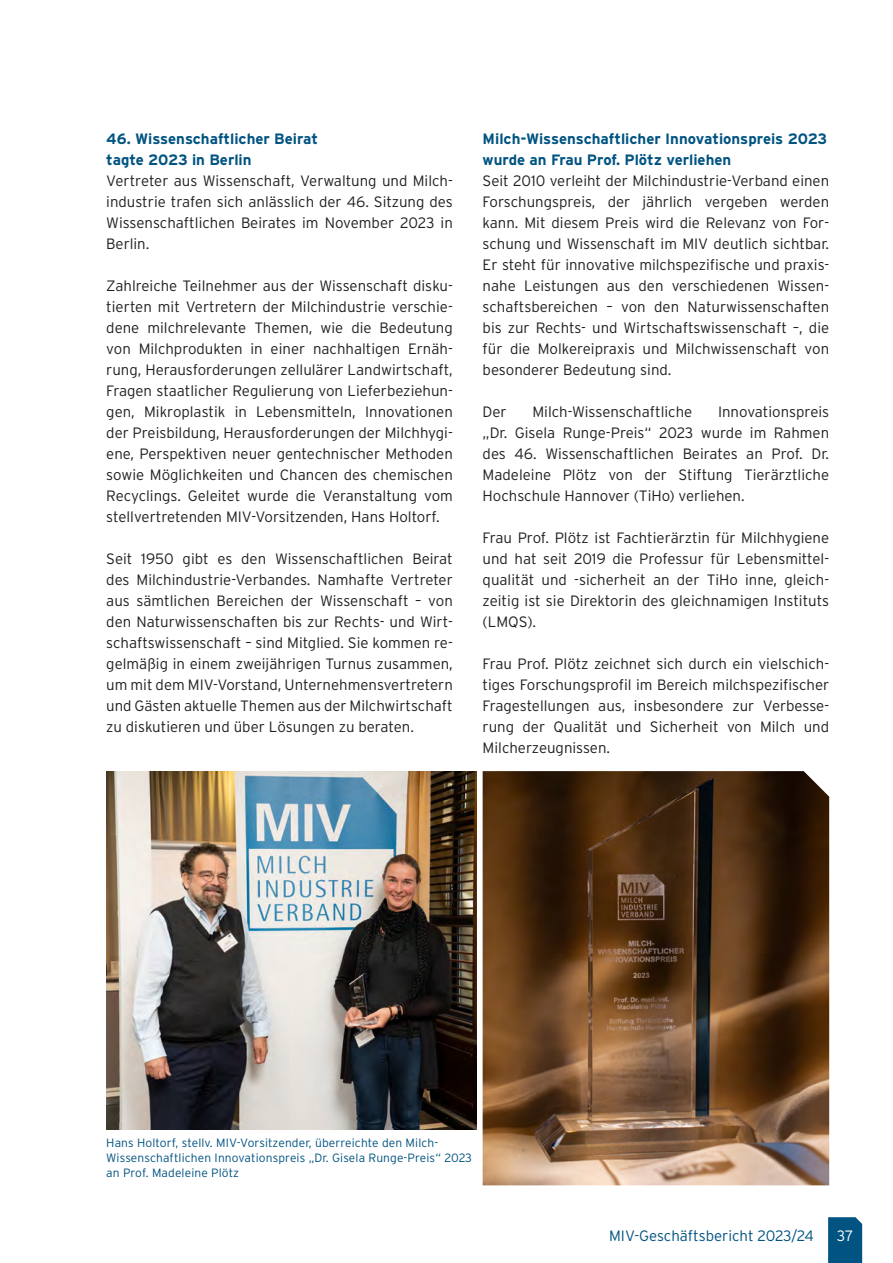
<style>
.page{position:relative;width:893px;height:1263px;background:#fff}
.page>*{position:absolute;margin:0;border:0;box-sizing:border-box;transform-origin:0 0}
.t1{font:300 15px/21px "Interstate";color:#231f20;text-align:justify}
.t2{font:700 15px/21px "Interstate";color:#015381}
.t3{font:300 15px "Interstate";color:#015381}
.t4{font:300 15px "Interstate";color:#fff}
.t5{font:300 12px/15px "Interstate";letter-spacing:.01em;color:#015381}
</style>
<div class="page">
<div style="left:828px;top:1217px;width:34px;height:46px;background:#015381"></div>
<img style="left:483px;top:771px;width:346px;height:414px">
<img style="left:106px;top:771px;width:370px;height:358px">
<p class="t2" style="left:106px;top:128px;width:213px">46. Wissenschaftlicher Beirat tagte 2023 in Berlin</p>
<p class="t1" style="left:106px;top:170px;width:348px">Vertreter aus Wissenschaft, Verwaltung und Milch&shy;industrie trafen sich anlässlich der 46. Sitzung des Wissenschaftlichen Beirates im November 2023 in Berlin.</p>
<p class="t1" style="left:106px;top:275px;width:348px">Zahlreiche Teilnehmer aus der Wissenschaft disku&shy;tierten mit Vertretern der Milchindustrie verschie&shy;dene milchrelevante Themen, wie die Bedeutung von Milchprodukten in einer nachhaltigen Ernäh&shy;rung, Herausforderungen zellulärer Landwirtschaft, Fragen staatlicher Regulierung von Lieferbeziehun&shy;gen, Mikroplastik in Lebensmitteln, Innovationen der Preisbildung, Herausforderungen der Milchhygi&shy;ene, Perspektiven neuer gentechnischer Methoden sowie Möglichkeiten und Chancen des chemischen Recyclings. Geleitet wurde die Veranstaltung vom stellvertretenden MIV-Vorsitzenden, Hans Holtorf.</p>
<p class="t1" style="left:106px;top:548px;width:348px">Seit 1950 gibt es den Wissenschaftlichen Beirat des Milchindustrie-Verbandes. Namhafte Vertreter aus sämtlichen Bereichen der Wissenschaft – von den Naturwissenschaften bis zur Rechts- und Wirt&shy;schaftswissenschaft – sind Mitglied. Sie kommen re&shy;gelmäßig in einem zweijährigen Turnus zusammen, um mit dem MIV-Vorstand, Unternehmensvertretern und Gästen aktuelle Themen aus der Milchwirtschaft zu diskutieren und über Lösungen zu beraten.</p>
<p class="t2" style="left:483px;top:128px;width:346px">Milch-Wissenschaftlicher Innovationspreis 2023 wurde an Frau Prof. Plötz verliehen</p>
<p class="t1" style="left:483px;top:170px;width:348px">Seit 2010 verleiht der Milchindustrie-Verband einen Forschungspreis, der jährlich vergeben werden kann. Mit diesem Preis wird die Relevanz von For&shy;schung und Wissenschaft im MIV deutlich sichtbar.<br>Er steht für innovative milchspezifische und praxis&shy;nahe Leistungen aus den verschiedenen Wissen&shy;schaftsbereichen – von den Naturwissenschaften bis zur Rechts- und Wirtschaftswissenschaft –, die für die Molkereipraxis und Milchwissenschaft von besonderer Bedeutung sind.</p>
<p class="t1" style="left:483px;top:401px;width:26px">Der</p>
<p class="t1" style="left:532px;top:401px;width:161px">Milch-Wissenschaftliche</p>
<p class="t1" style="left:483px;top:401px;width:348px;text-indent:235px">Innovationspreis „Dr. Gisela Runge-Preis“ 2023 wurde im Rahmen des 46. Wissenschaftlichen Beirates an Prof. Dr.<br>Madeleine Plötz von der Stiftung Tierärztliche Hochschule Hannover (TiHo) verliehen.</p>
<p class="t1" style="left:483px;top:527px;width:348px">Frau Prof. Plötz ist Fachtierärztin für Milchhygiene und hat seit 2019 die Professur für Lebensmittel&shy;qualität und -sicherheit an der TiHo inne, gleich&shy;zeitig ist sie Direktorin des gleichnamigen Instituts (LMQS).</p>
<p class="t1" style="left:483px;top:653px;width:348px">Frau Prof. Plötz zeichnet sich durch ein vielschich&shy;tiges Forschungsprofil im Bereich milchspezifischer Fragestellungen aus, insbesondere zur Verbesse&shy;rung der Qualität und Sicherheit von Milch und Milcherzeugnissen.</p>
<p class="t5" style="left:106px;top:1136px;width:367px">Hans Holtorf, stellv. MIV-Vorsitzender, überreichte den Milch-<br>Wissenschaftlichen Innovationspreis „Dr. Gisela Runge-Preis“ 2023 an Prof. Madeleine Plötz</p>
<p class="t3" style="left:609px;top:1227px;width:206px">MIV-Geschäftsbericht 2023/24</p>
<p class="t4" style="left:837px;top:1227px;width:18px">37</p>
</div>
